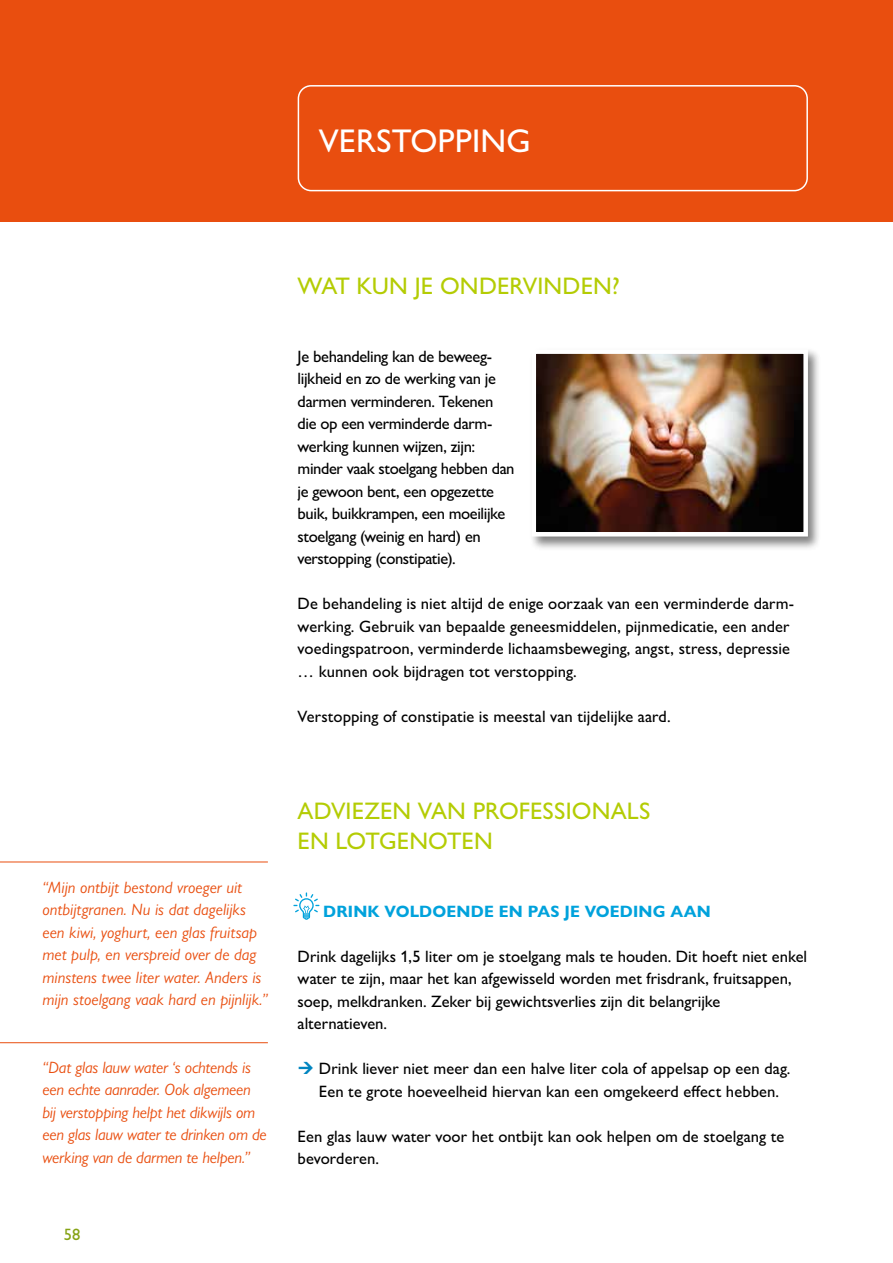
<style>
.page{position:relative;width:893px;height:1263px;background:#fff}
.page>*{position:absolute;margin:0;border:0;box-sizing:border-box;transform-origin:0 0}
.t1{font:500 33px "Gill Sans Nova";color:#fff}
.t2{font:500 24px/30px "Gill Sans Nova";letter-spacing:.005em;color:#b4cc04}
.t3{font:500 16.5px/22.5px "Gill Sans Nova";color:#000}
.t4{font:italic 16.5px/22.5px "Gill Sans Nova";letter-spacing:-.005em;color:#e94e0f}
.t5{font:500 16.5px/22.5px "Gill Sans Nova";letter-spacing:-.025em;color:#000}
.t6{font:700 16.5px "Gill Sans Nova";letter-spacing:.01em;color:#00a2dc}
.t7{font:500 16.5px "Gill Sans Nova";color:#86a315}
</style>
<div class="page">
<div style="left:0;top:0;width:893px;height:221px;background:#e94e0f"></div>
<div style="left:298px;top:85px;width:510px;height:106px;border:2px solid #fff;border-radius:13px"></div>
<hr style="left:0;top:862px;width:268px;height:1px;background:#e94e0f">
<hr style="left:0;top:1042px;width:268px;height:1px;background:#e94e0f">
<div style="left:529px;top:348px;width:292px;height:203px;background:#000;opacity:.5"></div>
<img style="left:536px;top:354px;width:267px;height:177px">
<div style="left:531px;top:349px;width:277px;height:187px;border:4px solid #fff"></div>
<svg style="left:293px;top:892px;width:26px;height:28px"></svg>
<h1 class="t1" style="left:319px;top:120px;width:213px">VERSTOPPING</h1>
<h2 class="t2" style="left:298px;top:271px;width:324px">WAT KUN JE ONDERVINDEN?</h2>
<p class="t5" style="left:298px;top:345px;width:218px">Je behandeling kan de beweeg&shy;lijkheid en zo de werking van je darmen verminderen. Tekenen die op een verminderde darm&shy;werking kunnen wijzen, zijn: minder vaak stoelgang hebben dan je gewoon bent, een opgezette buik, buikkrampen, een moeilijke stoelgang (weinig en hard) en verstopping (constipatie).</p>
<p class="t3" style="left:298px;top:592px;width:498px">De behandeling is niet altijd de enige oorzaak van een verminderde darm&shy;werking. Gebruik van bepaalde geneesmiddelen, pijnmedicatie, een ander voedingspatroon, verminderde lichaamsbeweging, angst, stress, depressie … kunnen ook bijdragen tot verstopping.</p>
<p class="t3" style="left:298px;top:705px;width:374px">Verstopping of constipatie is meestal van tijdelijke aard.</p>
<p class="t4" style="left:43px;top:876px;width:227px">“Mijn ontbijt bestond vroeger uit ontbijtgranen. Nu is dat dagelijks een kiwi, yoghurt, een glas fruitsap met pulp, en verspreid over de dag minstens twee liter water. Anders is mijn stoelgang vaak hard en pijnlijk.”</p>
<p class="t4" style="left:43px;top:1056px;width:226px">“Dat glas lauw water ‘s ochtends is een echte aanrader. Ook algemeen bij verstopping helpt het dikwijls om een glas lauw water te drinken om de werking van de darmen te helpen.”</p>
<p class="t7" style="left:64px;top:1224px;width:18px">58</p>
<h2 class="t2" style="left:298px;top:796px;width:354px">ADVIEZEN VAN PROFESSIONALS<br>EN LOTGENOTEN</h2>
<p class="t6" style="left:323px;top:901px;width:389px">DRINK VOLDOENDE EN PAS JE VOEDING AAN</p>
<p class="t3" style="left:298px;top:945px;width:511px">Drink dagelijks 1,5 liter om je stoelgang mals te houden. Dit hoeft niet enkel water te zijn, maar het kan afgewisseld worden met frisdrank, fruitsappen, soep, melkdranken. Zeker bij gewichtsverlies zijn dit belangrijke alternatieven.</p>
<p class="t3" style="left:319px;top:1057px;width:473px">Drink liever niet meer dan een halve liter cola of appelsap op een dag.<br>Een te grote hoeveelheid hiervan kan een omgekeerd effect hebben.</p>
<p class="t3" style="left:298px;top:1125px;width:488px">Een glas lauw water voor het ontbijt kan ook helpen om de stoelgang te bevorderen.</p>
</div>
